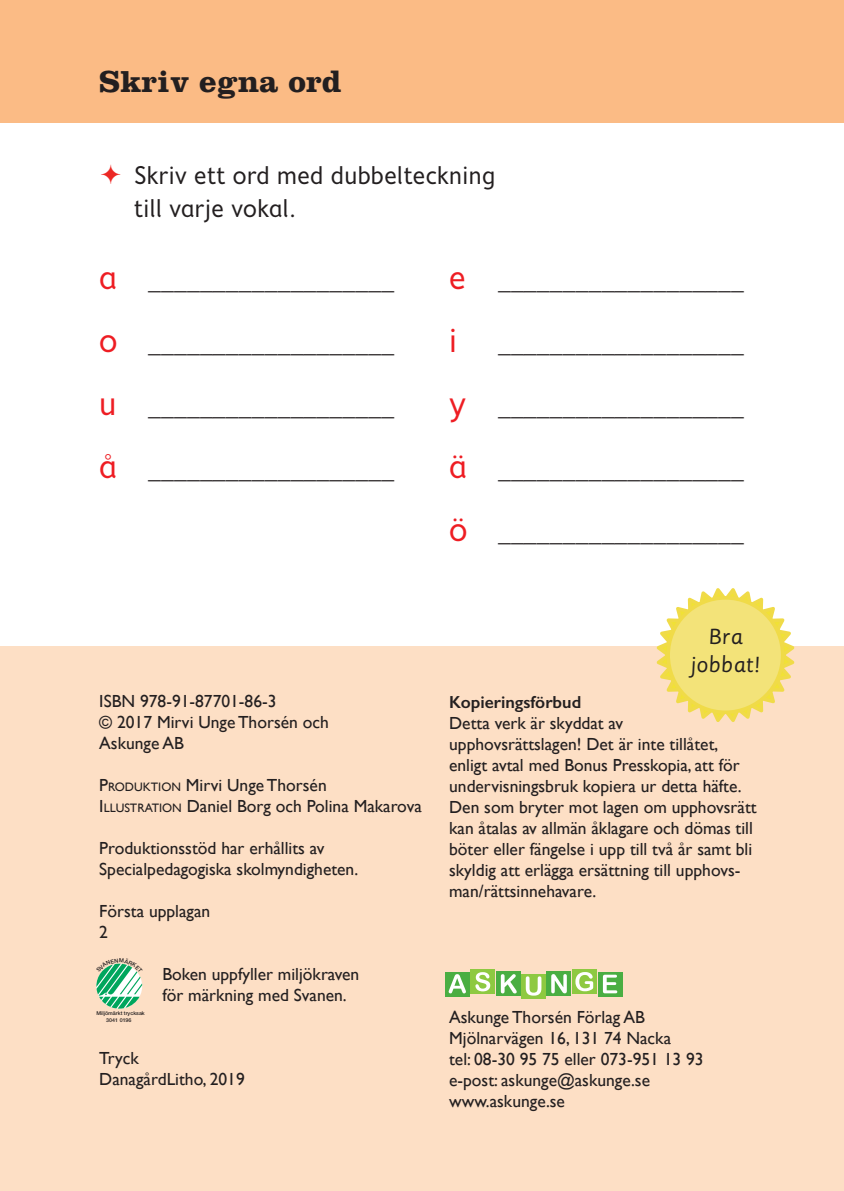
<style>
.page{position:relative;width:844px;height:1191px;background:#fff}
.page>*{position:absolute;margin:0;border:0;box-sizing:border-box;transform-origin:0 0}
.Brödtext{font:35px "Fiendstar";color:#ee1d23}
.Rubrik{font:700 31.5px "Clarendon LT Std";letter-spacing:.005em;color:#231f20}
.Brödtext-2{font:26.25px "Fiendstar";letter-spacing:.005em;color:#231f20}
.Pratbubbla{font:24.5px "Sassoon Primary";letter-spacing:.005em;color:#231f20}
.Alt_copy{font:17.5px/21px "Gill Sans";color:#231f20}
.Alt_copy-2{font:600 17.5px "Gill Sans";color:#231f20}
.t1{font:500 5.25px/6.6px "Helvetica Neue";color:#231f20}
.s1{font-size:35px;color:#ee1d23}
.s2{font-style:inherit}
.s3{font-size:12.25px}
</style>
<div class="page">
<div style="left:0;top:0;width:843px;height:122px;background:#fbbb85"></div>
<div style="left:0;top:647px;width:843px;height:544px;background:#fddfc5"></div>
<div style="left:445px;top:971px;width:24px;height:25px;background:#4aae42"></div>
<svg style="left:448px;top:974px;width:18px;height:19px"></svg>
<div style="left:470px;top:969px;width:25px;height:25px;background:#8ec941"></div>
<svg style="left:475px;top:972px;width:15px;height:19px"></svg>
<div style="left:546px;top:971px;width:25px;height:25px;background:#4aae42"></div>
<svg style="left:551px;top:974px;width:15px;height:19px"></svg>
<div style="left:496px;top:971px;width:24px;height:24px;background:#4aae42"></div>
<svg style="left:500px;top:974px;width:16px;height:19px"></svg>
<div style="left:521px;top:974px;width:24px;height:24px;background:#8ec941"></div>
<svg style="left:525px;top:976px;width:16px;height:19px"></svg>
<div style="left:572px;top:969px;width:24px;height:25px;background:#8ec941"></div>
<svg style="left:575px;top:972px;width:18px;height:19px"></svg>
<div style="left:597px;top:972px;width:25px;height:24px;background:#4aae42"></div>
<svg style="left:602px;top:974px;width:15px;height:19px"></svg>
<svg style="left:651px;top:588px;width:148px;height:134px"></svg>
<div style="left:668px;top:598px;width:114px;height:114px;background:#f3e379;border-radius:50%"></div>
<div style="left:666px;top:596px;width:118px;height:118px;border:4px solid #f0db48;border-radius:50%"></div>
<svg style="left:96px;top:963px;width:47px;height:45px"></svg>
<p class="Rubrik" style="left:99px;top:62px;width:243px">Skriv egna ord</p>
<p class="Brödtext-2" style="left:134px;top:160px;width:363px">Skriv ett ord med dubbelteckning</p>
<p class="Brödtext-2" style="left:134px;top:194px;width:163px">till varje vokal.</p>
<p class="Brödtext-2" style="left:99px;top:265px;width:296px"><span class="s1">a</span> ___________________</p>
<p class="Brödtext-2" style="left:99px;top:328px;width:296px"><span class="s1">o</span> ___________________</p>
<p class="Brödtext-2" style="left:99px;top:391px;width:296px"><span class="s1">u</span> ___________________</p>
<p class="Brödtext-2" style="left:99px;top:454px;width:296px"><span class="s1">å</span> ___________________</p>
<p class="Brödtext-2" style="left:449px;top:265px;width:296px"><span class="s1">e</span> ___________________</p>
<p class="Brödtext" style="left:449px;top:321px;width:10px">i</p>
<p class="Brödtext-2" style="left:498px;top:328px;width:247px">___________________</p>
<p class="Brödtext-2" style="left:449px;top:391px;width:296px"><span class="s1">y</span> ___________________</p>
<p class="Brödtext-2" style="left:449px;top:454px;width:296px"><span class="s1">ä</span> ___________________</p>
<p class="Brödtext-2" style="left:449px;top:517px;width:296px"><span class="s1">ö</span> ___________________</p>
<p class="Alt_copy" style="left:99px;top:690px;width:179px">ISBN 978-91-87701-86-3</p>
<p class="Alt_copy" style="left:99px;top:711px;width:231px">© 2017 Mirvi Unge Thorsén och</p>
<p class="Alt_copy" style="left:99px;top:732px;width:86px">Askunge AB</p>
<p class="Alt_copy" style="left:99px;top:774px;width:229px"><span class="s2">P</span><span class="s3">RODUKTION</span> Mirvi Unge Thorsén</p>
<p class="Alt_copy" style="left:99px;top:795px;width:324px"><span class="s2">I</span> <span class="s3">LLUSTRATION</span> Daniel Borg och Polina Makarova</p>
<p class="Alt_copy" style="left:99px;top:837px;width:226px">Produktionsstöd har erhållits av</p>
<p class="Alt_copy" style="left:99px;top:858px;width:260px">Specialpedagogiska skolmyndigheten.</p>
<p class="Alt_copy" style="left:99px;top:900px;width:112px">Första upplagan</p>
<p class="Alt_copy" style="left:99px;top:921px;width:10px">2</p>
<p class="Alt_copy" style="left:162px;top:963px;width:198px">Boken uppfyller miljökraven för märkning med Svanen.</p>
<p class="t1" style="left:106px;top:1009px;width:40px;text-indent:-10px">Miljömärkt trycksak<br>3041 0196</p>
<p class="Alt_copy" style="left:99px;top:1047px;width:41px">Tryck</p>
<p class="Alt_copy" style="left:99px;top:1068px;width:147px">DanagårdLitho, 2019</p>
<p class="Pratbubbla" style="left:708px;top:622px;width:36px">Bra</p>
<p class="Pratbubbla" style="left:690px;top:650px;width:71px">jobbat!</p>
<p class="Alt_copy-2" style="left:449px;top:691px;width:134px">Kopieringsförbud</p>
<p class="Alt_copy" style="left:449px;top:712px;width:294px">Detta verk är skyddat av upphovsrättslagen! Det är inte tillåtet, enligt avtal med Bonus Presskopia, att för undervisningsbruk kopiera ur detta häfte.</p>
<p class="Alt_copy" style="left:449px;top:796px;width:309px">Den som bryter mot lagen om upphovsrätt kan åtalas av allmän åklagare och dömas till böter eller fängelse i upp till två år samt bli skyldig att erlägga ersättning till upphovs&shy;man/rättsinnehavare.</p>
<p class="Alt_copy" style="left:449px;top:1006px;width:197px">Askunge Thorsén Förlag AB</p>
<p class="Alt_copy" style="left:449px;top:1027px;width:223px">Mjölnarvägen 16, 131 74 Nacka</p>
<p class="Alt_copy" style="left:449px;top:1048px;width:256px">tel: 08-30 95 75 eller 073-951 13 93</p>
<p class="Alt_copy" style="left:449px;top:1069px;width:202px">e-post: askunge@askunge.se</p>
<p class="Alt_copy" style="left:449px;top:1090px;width:117px">www.askunge.se</p>
</div>
